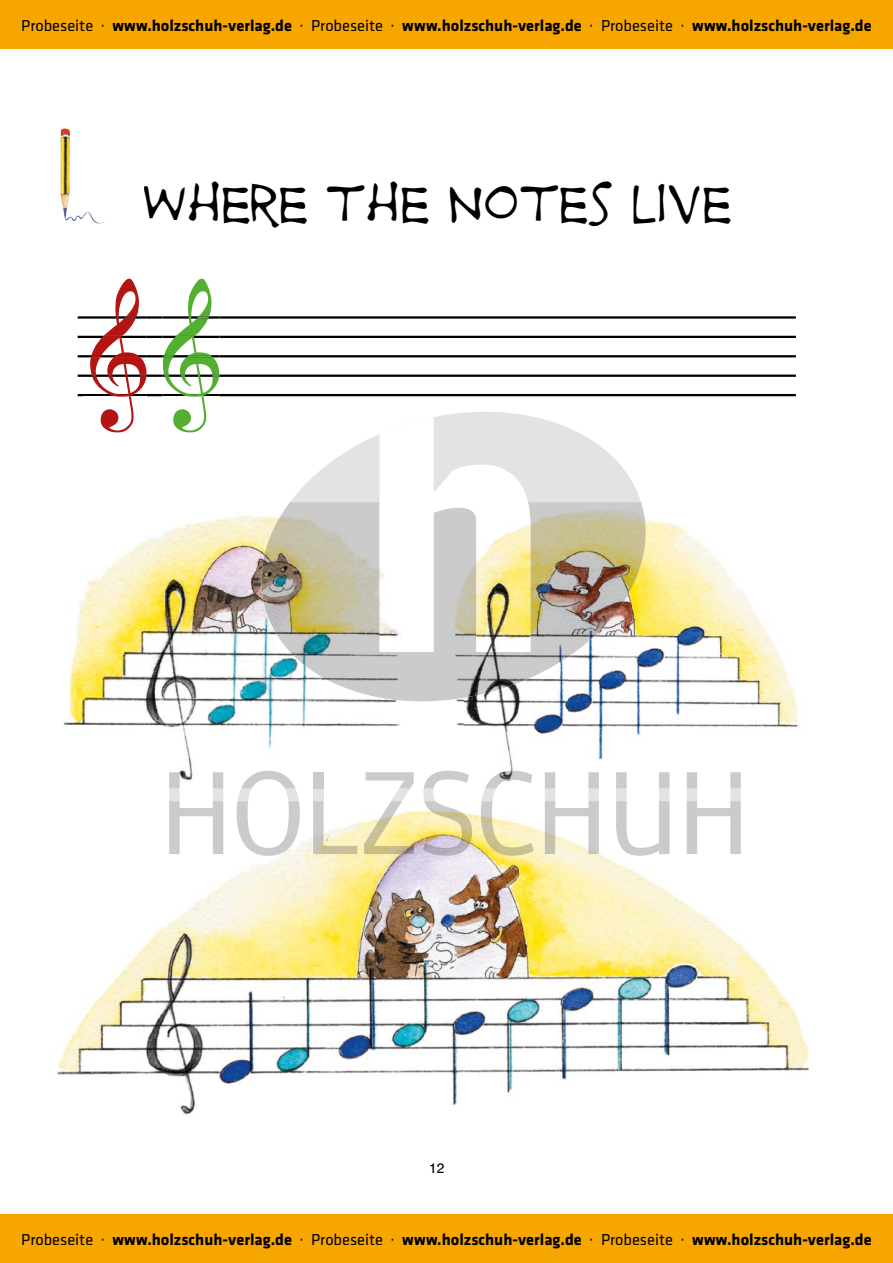
<style>
.page{position:relative;width:893px;height:1263px;background:#fff}
.page>*{position:absolute;margin:0;border:0;box-sizing:border-box;transform-origin:0 0}
.t1{font:82.8px "Maestro";color:#b41412}
.t2{font:49.35px "Prime Minister";letter-spacing:.03em;color:#000}
.t3{font:700 16.35px "Klavika";color:#000}
.t4{font:13.65px "Schulbuch Nord";color:#000}
.s1{font-weight:400}
.s2{color:#53af32}
</style>
<div class="page">
<div style="left:0;top:1214px;width:893px;height:49px;background:#f7a600"></div>
<div style="left:0;top:0;width:893px;height:49px;background:#f7a600"></div>
<svg style="left:616px;top:788px;width:53px;height:13px"></svg>
<svg style="left:169px;top:788px;width:54px;height:13px"></svg>
<svg style="left:237px;top:788px;width:62px;height:13px"></svg>
<div style="left:313px;top:788px;width:11px;height:13px;background:#e3e3e3"></div>
<svg style="left:391px;top:788px;width:19px;height:13px"></svg>
<svg style="left:423px;top:788px;width:12px;height:13px"></svg>
<svg style="left:482px;top:788px;width:14px;height:13px"></svg>
<svg style="left:545px;top:788px;width:54px;height:13px"></svg>
<svg style="left:687px;top:788px;width:54px;height:13px"></svg>
<svg style="left:245px;top:396px;width:417px;height:106px"></svg>
<svg style="left:380px;top:412px;width:150px;height:90px"></svg>
<img style="left:61px;top:128px;width:44px;height:96px">
<hr style="left:219px;top:316px;width:577px;height:3px;background:#000">
<hr style="left:219px;top:336px;width:577px;height:2px;background:#000">
<hr style="left:219px;top:355px;width:577px;height:2px;background:#000">
<hr style="left:219px;top:375px;width:577px;height:2px;background:#000">
<hr style="left:219px;top:394px;width:577px;height:2px;background:#000">
<img style="left:63px;top:516px;width:244px;height:272px">
<img style="left:620px;top:522px;width:179px;height:266px">
<img style="left:568px;top:701px;width:52px;height:59px">
<img style="left:307px;top:701px;width:93px;height:80px">
<img style="left:464px;top:701px;width:104px;height:75px">
<img style="left:414px;top:701px;width:50px;height:70px">
<img style="left:616px;top:772px;width:53px;height:16px">
<img style="left:169px;top:772px;width:54px;height:16px">
<img style="left:241px;top:771px;width:54px;height:17px">
<img style="left:313px;top:772px;width:11px;height:16px">
<img style="left:366px;top:772px;width:48px;height:16px">
<img style="left:424px;top:771px;width:45px;height:17px">
<img style="left:485px;top:771px;width:47px;height:17px">
<img style="left:545px;top:772px;width:54px;height:16px">
<img style="left:687px;top:772px;width:54px;height:16px">
<img style="left:255px;top:502px;width:407px;height:199px">
<img style="left:380px;top:502px;width:150px;height:150px">
<img style="left:57px;top:801px;width:752px;height:314px">
<img style="left:616px;top:808px;width:53px;height:48px">
<img style="left:169px;top:801px;width:54px;height:53px">
<img style="left:237px;top:801px;width:63px;height:55px">
<img style="left:313px;top:801px;width:44px;height:53px">
<img style="left:364px;top:801px;width:50px;height:53px">
<img style="left:423px;top:801px;width:49px;height:55px">
<img style="left:481px;top:801px;width:53px;height:55px">
<img style="left:599px;top:801px;width:88px;height:7px">
<img style="left:545px;top:801px;width:54px;height:53px">
<img style="left:687px;top:801px;width:54px;height:53px">
<svg style="left:78px;top:316px;width:141px;height:80px"></svg>
<p class="t3" style="left:21px;top:16px;width:852px"><span class="s1">Probeseite ·</span> www.holzschuh-verlag.de <span class="s1">· Probeseite ·</span> www.holzschuh-verlag.de <span class="s1">· Probeseite ·</span> www.holzschuh-verlag.de</p>
<h2 class="t2" style="left:143px;top:174px;width:589px">WHERE THE NOTES LIVE</h2>
<h1 class="t1" style="left:90px;top:298px;width:133px">&amp;<span class="s2">&amp;</span></h1>
<p class="t4" style="left:429px;top:1159px;width:17px">12</p>
<p class="t3" style="left:21px;top:1230px;width:852px"><span class="s1">Probeseite ·</span> www.holzschuh-verlag.de <span class="s1">· Probeseite ·</span> www.holzschuh-verlag.de <span class="s1">· Probeseite ·</span> www.holzschuh-verlag.de</p>
</div>
